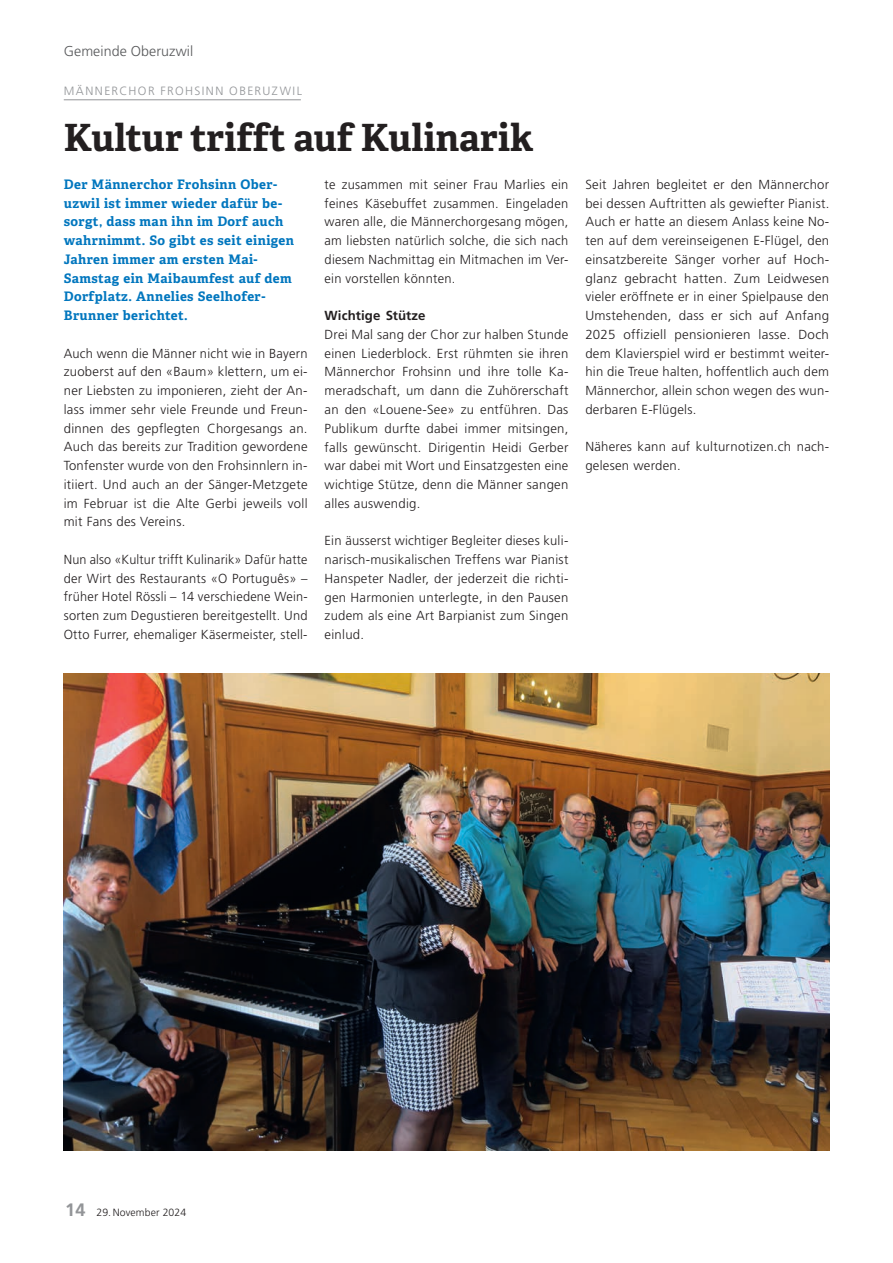
<style>
.page{position:relative;width:893px;height:1263px;background:#fff}
.page>*{position:absolute;margin:0;border:0;box-sizing:border-box;transform-origin:0 0}
.t1{font:700 37.5px "Adelle";letter-spacing:.005em;color:#231f20}
.t2{font:300 14.25px "Frutiger LT Std";letter-spacing:.005em;color:#57585a}
.t3{font:300 13.2px/18.8px "Frutiger LT Std";letter-spacing:.02em;color:#231f20;text-align:justify}
.t4{font:700 13.2px/18.8px "Adelle";letter-spacing:.03em;color:#0076be}
.t5{font:300 13.2px/18.8px "Frutiger LT Std";letter-spacing:.02em;color:#231f20;text-align:justify;scale:.96 1}
.t6{font:700 13.2px "Frutiger LT Std";letter-spacing:.005em;color:#231f20}
.t7{font:300 12px "Frutiger LT Std";letter-spacing:.12em;color:#939598}
.t8{font:300 10.5px "Frutiger LT Std";letter-spacing:.01em;color:#231f20}
.s1{font-weight:700;font-size:18px;color:#939598}
</style>
<div class="page">
<hr style="left:64px;top:99px;width:237px;height:1px;background:#939598">
<img style="left:64px;top:673px;width:765px;height:477px">
<p class="t2" style="left:64px;top:43px;width:131px">Gemeinde Oberuzwil</p>
<p class="t7" style="left:64px;top:84px;width:240px">MÄNNERCHOR FROHSINN OBERUZWIL</p>
<h1 class="t1" style="left:64px;top:114px;width:471px">Kultur trifft auf Kulinarik</h1>
<p class="t4" style="left:64px;top:175px;width:232px">Der Männerchor Frohsinn Ober&shy;uzwil ist immer wieder dafür be&shy;sorgt, dass man ihn im Dorf auch wahrnimmt. So gibt es seit einigen<br>Jahren immer am ersten Mai-<br>Samstag ein Maibaumfest auf dem<br>Dorfplatz. Annelies Seelhofer-<br>Brunner berichtet.</p>
<p class="t3" style="left:64px;top:344px;width:245px">Auch wenn die Männer nicht wie in Bayern zuoberst auf den «Baum» klettern, um ei&shy;ner Liebsten zu imponieren, zieht der An&shy;lass immer sehr viele Freunde und Freun&shy;dinnen des gepflegten Chorgesangs an.<br>Auch das bereits zur Tradition gewordene Tonfenster wurde von den Frohsinnlern in&shy;itiiert. Und auch an der Sänger-Metzgete im Februar ist die Alte Gerbi jeweils voll mit Fans des Vereins.</p>
<p class="t5" style="left:64px;top:550px;width:255px">Nun also «Kultur trifft Kulinarik» Dafür hatte der Wirt des Restaurants «O Português» – früher Hotel Rössli – 14 verschiedene Wein&shy;sorten zum Degustieren bereitgestellt. Und Otto Furrer, ehemaliger Käsermeister, stell-</p>
<p class="t3" style="left:325px;top:175px;width:245px">te zusammen mit seiner Frau Marlies ein feines Käsebuffet zusammen. Eingeladen waren alle, die Männerchorgesang mögen, am liebsten natürlich solche, die sich nach diesem Nachmittag ein Mitmachen im Ver&shy;ein vorstellen könnten.</p>
<p class="t6" style="left:325px;top:308px;width:102px">Wichtige Stütze</p>
<p class="t3" style="left:325px;top:325px;width:245px">Drei Mal sang der Chor zur halben Stunde einen Liederblock. Erst rühmten sie ihren Männerchor Frohsinn und ihre tolle Ka&shy;meradschaft, um dann die Zuhörerschaft an den «Louene-See» zu entführen. Das Publikum durfte dabei immer mitsingen, falls gewünscht. Dirigentin Heidi Gerber war dabei mit Wort und Einsatzgesten eine wichtige Stütze, denn die Männer sangen alles auswendig.</p>
<p class="t3" style="left:325px;top:531px;width:245px">Ein äusserst wichtiger Begleiter dieses kuli&shy;narisch-musikalischen Treffens war Pianist Hanspeter Nadler, der jederzeit die richti&shy;gen Harmonien unterlegte, in den Pausen zudem als eine Art Barpianist zum Singen einlud.</p>
<p class="t3" style="left:585px;top:175px;width:245px">Seit Jahren begleitet er den Männerchor bei dessen Auftritten als gewiefter Pianist.<br>Auch er hatte an diesem Anlass keine No&shy;ten auf dem vereinseigenen E-Flügel, den einsatzbereite Sänger vorher auf Hoch&shy;glanz gebracht hatten. Zum Leidwesen vieler eröffnete er in einer Spielpause den Umstehenden, dass er sich auf Anfang 2025 offiziell pensionieren lasse. Doch dem Klavierspiel wird er bestimmt weiter&shy;hin die Treue halten, hoffentlich auch dem Männerchor, allein schon wegen des wun&shy;derbaren E-Flügels.</p>
<p class="t3" style="left:585px;top:438px;width:245px">Näheres kann auf kulturnotizen.ch nach&shy;gelesen werden.</p>
<p class="t8" style="left:65px;top:1207px;width:123px"><span class="s1">14</span> 29.November 2024</p>
</div>
